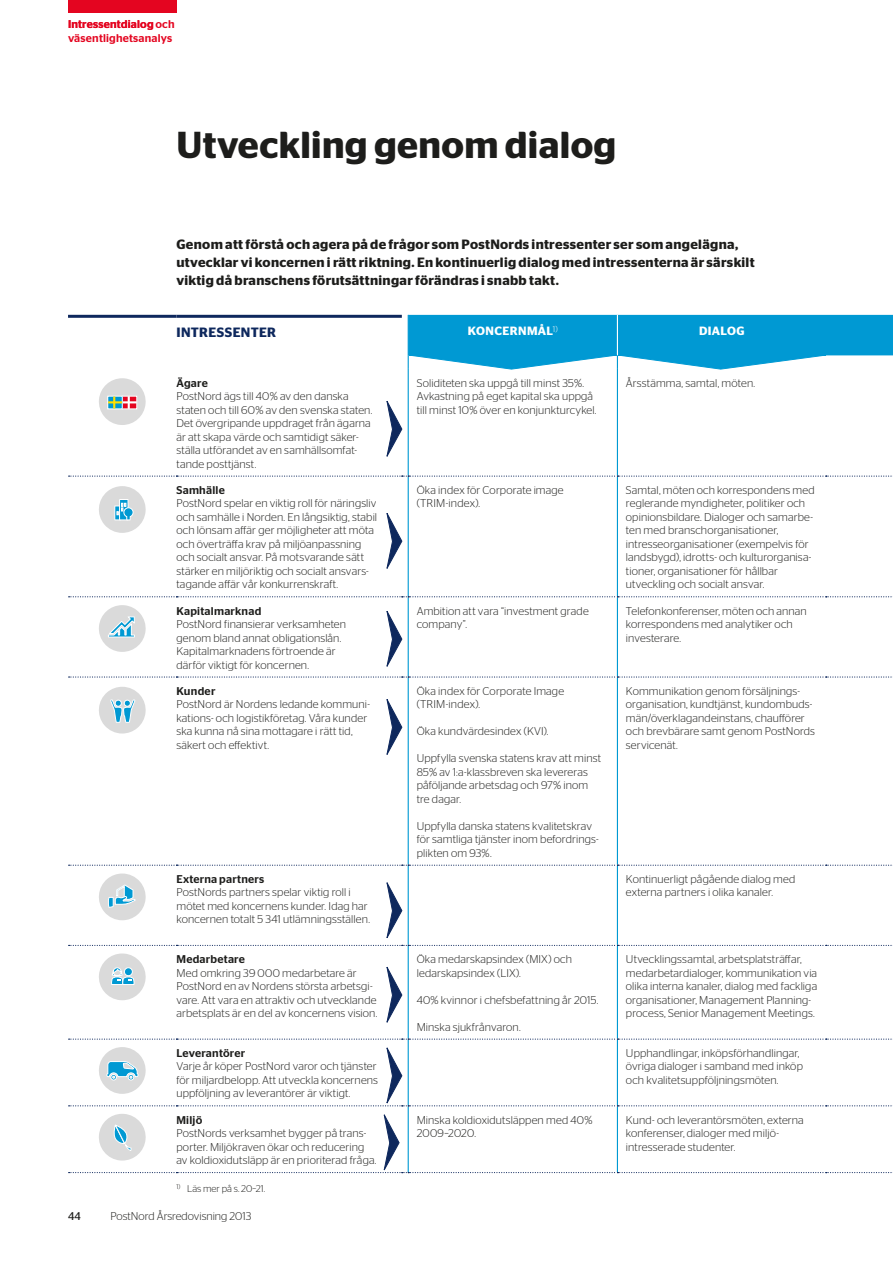
<style>
.page{position:relative;width:893px;height:1263px;background:#fff}
.page>*{position:absolute;margin:0;border:0;box-sizing:border-box;transform-origin:0 0}
.t1{font:600 37.5px "Stag Sans";letter-spacing:.01em;color:#1d1d1b}
.t2{font:600 13.5px/18px "Stag Sans";letter-spacing:.025em;color:#1d1d1b}
.t3{font:600 13.5px "Stag Sans";letter-spacing:.03em;color:#0e285d}
.t4{font:600 12px "Stag Sans";letter-spacing:.03em;color:#fff}
.t5{font:300 11.25px/13.5px "Stag Sans";letter-spacing:.01em;color:#1d1d1b}
.t6{font:500 11.25px "Stag Sans";letter-spacing:.02em;color:#1d1d1b}
.t7{font:500 11.25px/13.5px "Stag Sans";letter-spacing:.015em;color:#e40520}
.t8{font:11.25px "Stag Sans";color:#1d1d1b}
.t9{font:300 9.75px "Stag Sans";color:#1d1d1b}
</style>
<div class="page">
<div style="left:68px;top:0;width:108px;height:13px;background:#e40520"></div>
<hr style="left:407px;top:369px;width:2px;height:107px;background:#0099d3">
<hr style="left:617px;top:369px;width:1px;height:107px;background:#0099d3">
<hr style="left:407px;top:477px;width:2px;height:119px;background:#0099d3">
<hr style="left:617px;top:477px;width:1px;height:119px;background:#0099d3">
<hr style="left:407px;top:597px;width:2px;height:79px;background:#0099d3">
<hr style="left:617px;top:597px;width:1px;height:79px;background:#0099d3">
<hr style="left:407px;top:678px;width:2px;height:187px;background:#0099d3">
<hr style="left:617px;top:678px;width:1px;height:187px;background:#0099d3">
<hr style="left:407px;top:866px;width:2px;height:79px;background:#0099d3">
<hr style="left:617px;top:866px;width:1px;height:79px;background:#0099d3">
<hr style="left:407px;top:946px;width:2px;height:93px;background:#0099d3">
<hr style="left:617px;top:946px;width:1px;height:93px;background:#0099d3">
<svg style="left:69px;top:476px;width:823px;height:1px"></svg>
<svg style="left:69px;top:596px;width:823px;height:1px"></svg>
<svg style="left:69px;top:676px;width:823px;height:2px"></svg>
<svg style="left:69px;top:865px;width:823px;height:1px"></svg>
<svg style="left:69px;top:945px;width:823px;height:1px"></svg>
<hr style="left:68px;top:315px;width:108px;height:3px;background:#0e285d">
<hr style="left:176px;top:315px;width:226px;height:3px;background:#0e285d">
<svg style="left:407px;top:315px;width:485px;height:55px;background:#27a8d9"></svg>
<svg style="left:99px;top:378px;width:47px;height:47px"></svg>
<svg style="left:99px;top:486px;width:47px;height:47px"></svg>
<svg style="left:99px;top:605px;width:47px;height:47px"></svg>
<svg style="left:99px;top:687px;width:47px;height:47px"></svg>
<svg style="left:99px;top:874px;width:47px;height:46px"></svg>
<svg style="left:99px;top:954px;width:47px;height:46px"></svg>
<svg style="left:69px;top:1039px;width:823px;height:134px"></svg>
<svg style="left:386px;top:966px;width:16px;height:57px"></svg>
<svg style="left:386px;top:882px;width:16px;height:56px"></svg>
<svg style="left:386px;top:699px;width:16px;height:56px"></svg>
<svg style="left:386px;top:611px;width:16px;height:56px"></svg>
<svg style="left:386px;top:513px;width:16px;height:56px"></svg>
<svg style="left:386px;top:401px;width:16px;height:56px"></svg>
<p class="t7" style="left:68px;top:19px;width:108px">Intressentdialog och väsentlighetsanalys</p>
<h1 class="t1" style="left:176px;top:131px;width:441px">Utveckling genom dialog</h1>
<p class="t2" style="left:176px;top:237px;width:579px">Genom att förstå och agera på de frågor som PostNords intressenter ser som angelägna, utvecklar vi koncernen i rätt riktning. En kontinuerlig dialog med intressenterna är särskilt viktig då branschens förutsättningar förändras i snabb takt.</p>
<p class="t3" style="left:176px;top:327px;width:101px">INTRESSENTER</p>
<p class="t4" style="left:468px;top:327px;width:91px">KONCERNMÅL<sup>1)</sup></p>
<p class="t4" style="left:699px;top:327px;width:47px">DIALOG</p>
<p class="t6" style="left:176px;top:379px;width:33px">Ägare</p>
<p class="t5" style="left:176px;top:391px;width:197px">PostNord ägs till 40% av den danska staten och till 60% av den svenska staten.<br>Det övergripande uppdraget från ägarna är att skapa värde och samtidigt säker&shy;ställa utförandet av en samhällsomfat&shy;tande posttjänst.</p>
<p class="t5" style="left:416px;top:377px;width:181px">Soliditeten ska uppgå till minst 35%.<br>Avkastning på eget kapital ska uppgå till minst 10% över en konjunkturcykel.</p>
<p class="t5" style="left:626px;top:377px;width:131px">Årsstämma, samtal, möten.</p>
<p class="t6" style="left:176px;top:486px;width:50px">Samhälle</p>
<p class="t5" style="left:176px;top:498px;width:202px">PostNord spelar en viktig roll för näringsliv och samhälle i Norden. En långsiktig, stabil och lönsam affär ger möjligheter att möta och överträffa krav på miljöanpassning och socialt ansvar. På motsvarande sätt stärker en miljöriktig och socialt ansvars&shy;tagande affär vår konkurrenskraft.</p>
<p class="t6" style="left:176px;top:607px;width:86px">Kapitalmarknad</p>
<p class="t5" style="left:176px;top:619px;width:171px">PostNord finansierar verksamheten genom bland annat obligationslån.<br>Kapitalmarknadens förtroende är därför viktigt för koncernen.</p>
<p class="t6" style="left:176px;top:687px;width:41px">Kunder</p>
<p class="t5" style="left:176px;top:699px;width:195px">PostNord är Nordens ledande kommuni&shy;kations- och logistikföretag. Våra kunder ska kunna nå sina mottagare i rätt tid, säkert och effektivt.</p>
<p class="t6" style="left:176px;top:875px;width:89px">Externa partners</p>
<p class="t5" style="left:176px;top:887px;width:195px">PostNords partners spelar viktig roll i mötet med koncernens kunder. Idag har koncernen totalt 5 341 utlämningsställen.</p>
<p class="t6" style="left:176px;top:955px;width:70px">Medarbetare</p>
<p class="t5" style="left:176px;top:967px;width:202px">Med omkring 39 000 medarbetare är PostNord en av Nordens största arbetsgi&shy;vare. Att vara en attraktiv och utvecklande arbetsplats är en del av koncernens vision.</p>
<p class="t6" style="left:176px;top:1049px;width:70px">Leverantörer</p>
<p class="t5" style="left:176px;top:1061px;width:203px">Varje år köper PostNord varor och tjänster för miljardbelopp. Att utveckla koncernens uppföljning av leverantörer är viktigt.</p>
<p class="t6" style="left:176px;top:1116px;width:27px">Miljö</p>
<p class="t5" style="left:176px;top:1128px;width:201px">PostNords verksamhet bygger på trans&shy;porter. Miljökraven ökar och reducering av koldioxidutsläpp är en prioriterad fråga.</p>
<p class="t9" style="left:176px;top:1185px;width:90px"><sup>1)</sup> Läs mer på s. 20–21.</p>
<p class="t8" style="left:68px;top:1212px;width:14px">44</p>
<p class="t5" style="left:110px;top:1211px;width:142px">PostNord Årsredovisning 2013</p>
<p class="t5" style="left:416px;top:484px;width:148px">Öka index för Corporate image (TRIM-index).</p>
<p class="t5" style="left:626px;top:484px;width:190px">Samtal, möten och korrespondens med reglerande myndigheter, politiker och opinionsbildare. Dialoger och samarbe&shy;ten med branschorganisationer, intresse organisationer (exempelvis för landsbygd), idrotts- och kulturorganisa&shy;tioner, organisationer för hållbar utveckling och socialt ansvar.</p>
<p class="t5" style="left:416px;top:605px;width:173px">Ambition att vara “investment grade company”.</p>
<p class="t5" style="left:626px;top:605px;width:182px">Telefonkonferenser, möten och annan korrespondens med analytiker och investerare.</p>
<p class="t5" style="left:416px;top:685px;width:149px">Öka index för Corporate Image (TRIM-index).</p>
<p class="t5" style="left:416px;top:726px;width:133px">Öka kundvärdesindex (KVI).</p>
<p class="t5" style="left:416px;top:753px;width:186px">Uppfylla svenska statens krav att minst<br>85% av 1:a-klassbreven ska levereras påföljande arbetsdag och 97% inom tre dagar.</p>
<p class="t5" style="left:416px;top:820px;width:183px">Uppfylla danska statens kvalitetskrav för samtliga tjänster inom befordrings&shy;plikten om 93%.</p>
<p class="t5" style="left:416px;top:954px;width:157px">Öka medarskapsindex (MIX) och ledarskapsindex (LIX).</p>
<p class="t5" style="left:416px;top:994px;width:183px">40% kvinnor i chefsbefattning år 2015.</p>
<p class="t5" style="left:416px;top:1021px;width:105px">Minska sjukfrånvaron.</p>
<p class="t5" style="left:626px;top:685px;width:191px">Kommunikation genom försäljnings&shy;organisation, kundtjänst, kundombuds&shy;män/överklagandeinstans, chaufförer och brevbärare samt genom PostNords servicenät.</p>
<p class="t5" style="left:626px;top:874px;width:171px">Kontinuerligt pågående dialog med externa partners i olika kanaler.</p>
<p class="t5" style="left:626px;top:954px;width:193px">Utvecklingssamtal, arbetsplatsträffar, medarbetardialoger, kommunikation via olika interna kanaler, dialog med fackliga organisationer, Management Planning&shy;process, Senior Management Meetings.</p>
<p class="t5" style="left:626px;top:1048px;width:178px">Upphandlingar, inköpsförhandlingar, övriga dialoger i samband med inköp och kvalitetsuppföljningsmöten.</p>
<p class="t5" style="left:416px;top:1114px;width:177px">Minska koldioxidutsläppen med 40%<br>2009–2020.</p>
<p class="t5" style="left:626px;top:1114px;width:179px">Kund- och leverantörsmöten, externa konferenser, dialoger med miljö&shy;intresserade studenter.</p>
</div>
